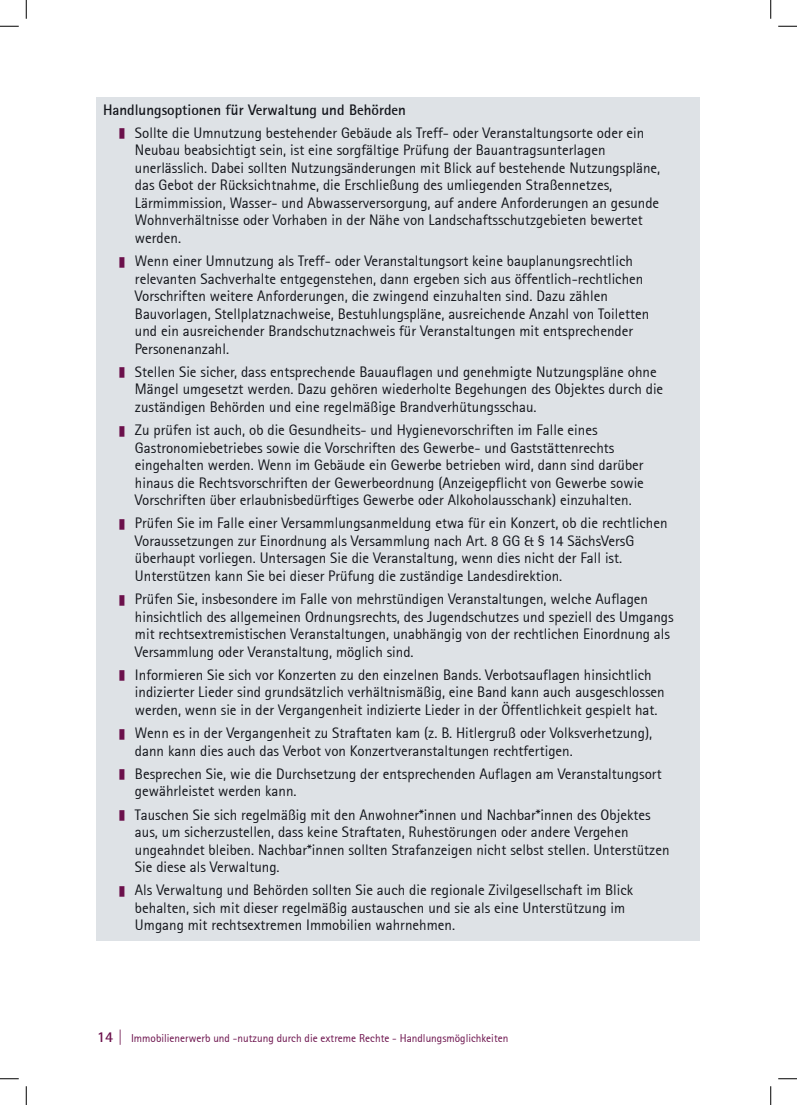
<style>
.page{position:relative;width:797px;height:1105px;background:#fff}
.page>*{position:absolute;margin:0;border:0;box-sizing:border-box;transform-origin:0 0}
.t1{font:15px/17.5px "Rotis Sans Serif";color:#13151b}
.P_INH_allg_grauer-Ka{font:700 15px "Rotis Sans Serif";color:#13151b}
.t2{font:11.25px "Rotis Sans Serif";color:#6b104b}
.s1{font-weight:700;font-size:15px}
</style>
<div class="page">
<div style="left:96px;top:97px;width:603px;height:35px;background:#dee2e6"></div>
<div style="left:96px;top:117px;width:603px;height:136px;background:#dee2e6"></div>
<div style="left:96px;top:245px;width:603px;height:119px;background:#dee2e6"></div>
<div style="left:96px;top:356px;width:603px;height:66px;background:#dee2e6"></div>
<div style="left:96px;top:414px;width:603px;height:101px;background:#dee2e6"></div>
<div style="left:96px;top:507px;width:603px;height:84px;background:#dee2e6"></div>
<div style="left:96px;top:583px;width:603px;height:84px;background:#dee2e6"></div>
<div style="left:96px;top:659px;width:603px;height:66px;background:#dee2e6"></div>
<div style="left:96px;top:717px;width:603px;height:49px;background:#dee2e6"></div>
<div style="left:96px;top:758px;width:603px;height:49px;background:#dee2e6"></div>
<div style="left:96px;top:799px;width:603px;height:83px;background:#dee2e6"></div>
<div style="left:96px;top:874px;width:603px;height:67px;background:#dee2e6"></div>
<svg style="left:0;top:25px;width:19px;height:2px"></svg>
<svg style="left:778px;top:25px;width:19px;height:2px"></svg>
<svg style="left:0;top:1078px;width:19px;height:1px"></svg>
<svg style="left:778px;top:1078px;width:19px;height:1px"></svg>
<svg style="left:25px;top:0;width:2px;height:19px"></svg>
<svg style="left:25px;top:1086px;width:2px;height:19px"></svg>
<svg style="left:770px;top:0;width:1px;height:19px"></svg>
<svg style="left:770px;top:1086px;width:1px;height:19px"></svg>
<p class="P_INH_allg_grauer-Ka" style="left:103px;top:100px;width:304px">Handlungsoptionen für Verwaltung und Behörden</p>
<p class="t1" style="left:135px;top:124px;width:527px">Sollte die Umnutzung bestehender Gebäude als Treff- oder Veranstaltungsorte oder ein Neubau beabsichtigt sein, ist eine sorgfältige Prüfung der Bauantragsunterlagen unerlässlich. Dabei sollten Nutzungsänderungen mit Blick auf bestehende Nutzungspläne, das Gebot der Rücksichtnahme, die Erschließung des umliegenden Straßennetzes, Lärmimmission, Wasser- und Abwasserversorgung, auf andere Anforderungen an gesunde Wohnverhältnisse oder Vorhaben in der Nähe von Landschaftsschutzgebieten bewertet werden.</p>
<p class="t1" style="left:135px;top:252px;width:515px">Wenn einer Umnutzung als Treff- oder Veranstaltungsort keine bauplanungsrechtlich relevanten Sachverhalte entgegenstehen, dann ergeben sich aus öffentlich-rechtlichen Vorschriften weitere Anforderungen, die zwingend einzuhalten sind. Dazu zählen Bauvorlagen, Stellplatznachweise, Bestuhlungspläne, ausreichende Anzahl von Toiletten und ein ausreichender Brandschutznachweis für Veranstaltungen mit entsprechender Personenanzahl.</p>
<p class="t1" style="left:135px;top:363px;width:530px">Stellen Sie sicher, dass entsprechende Bauauflagen und genehmigte Nutzungspläne ohne<br>Mängel umgesetzt werden. Dazu gehören wiederholte Begehungen des Objektes durch die zuständigen Behörden und eine regelmäßige Brandverhütungsschau.</p>
<p class="t1" style="left:135px;top:421px;width:510px">Zu prüfen ist auch, ob die Gesundheits- und Hygienevorschriften im Falle eines Gastronomiebetriebes sowie die Vorschriften des Gewerbe- und Gaststättenrechts eingehalten werden. Wenn im Gebäude ein Gewerbe betrieben wird, dann sind darüber hinaus die Rechtsvorschriften der Gewerbeordnung (Anzeigepflicht von Gewerbe sowie Vorschriften über erlaubnisbedürftiges Gewerbe oder Alkoholausschank) einzuhalten.</p>
<p class="t1" style="left:135px;top:514px;width:534px">Prüfen Sie im Falle einer Versammlungsanmeldung etwa für ein Konzert, ob die rechtlichen Voraussetzungen zur Einordnung als Versammlung nach Art. 8 GG &amp; § 14 SächsVersG überhaupt vorliegen. Untersagen Sie die Veranstaltung, wenn dies nicht der Fall ist.<br>Unterstützen kann Sie bei dieser Prüfung die zuständige Landesdirektion.</p>
<p class="t1" style="left:135px;top:590px;width:540px">Prüfen Sie, insbesondere im Falle von mehrstündigen Veranstaltungen, welche Auflagen hinsichtlich des allgemeinen Ordnungsrechts, des Jugendschutzes und speziell des Umgangs mit rechtsextremistischen Veranstaltungen, unabhängig von der rechtlichen Einordnung als Versammlung oder Veranstaltung, möglich sind.</p>
<p class="t1" style="left:135px;top:666px;width:531px">Informieren Sie sich vor Konzerten zu den einzelnen Bands. Verbotsauflagen hinsichtlich indizierter Lieder sind grundsätzlich verhältnismäßig, eine Band kann auch ausgeschlossen werden, wenn sie in der Vergangenheit indizierte Lieder in der Öffentlichkeit gespielt hat.</p>
<p class="t1" style="left:135px;top:724px;width:518px">Wenn es in der Vergangenheit zu Straftaten kam (z. B. Hitlergruß oder Volksverhetzung), dann kann dies auch das Verbot von Konzertveranstaltungen rechtfertigen.</p>
<p class="t1" style="left:135px;top:765px;width:528px">Besprechen Sie, wie die Durchsetzung der entsprechenden Auflagen am Veranstaltungsort gewährleistet werden kann.</p>
<p class="t1" style="left:135px;top:806px;width:536px">Tauschen Sie sich regelmäßig mit den Anwohner*innen und Nachbar*innen des Objektes aus, um sicherzustellen, dass keine Straftaten, Ruhestörungen oder andere Vergehen ungeahndet bleiben. Nachbar*innen sollten Strafanzeigen nicht selbst stellen. Unterstützen Sie diese als Verwaltung.</p>
<p class="t1" style="left:135px;top:881px;width:499px">Als Verwaltung und Behörden sollten Sie auch die regionale Zivilgesellschaft im Blick behalten, sich mit dieser regelmäßig austauschen und sie als eine Unterstützung im<br>Umgang mit rechtsextremen Immobilien wahrnehmen.</p>
<p class="t2" style="left:97px;top:1032px;width:413px"><span class="s1">14 |</span> Immobilienerwerb und -nutzung durch die extreme Rechte - Handlungsmöglichkeiten</p>
</div>
